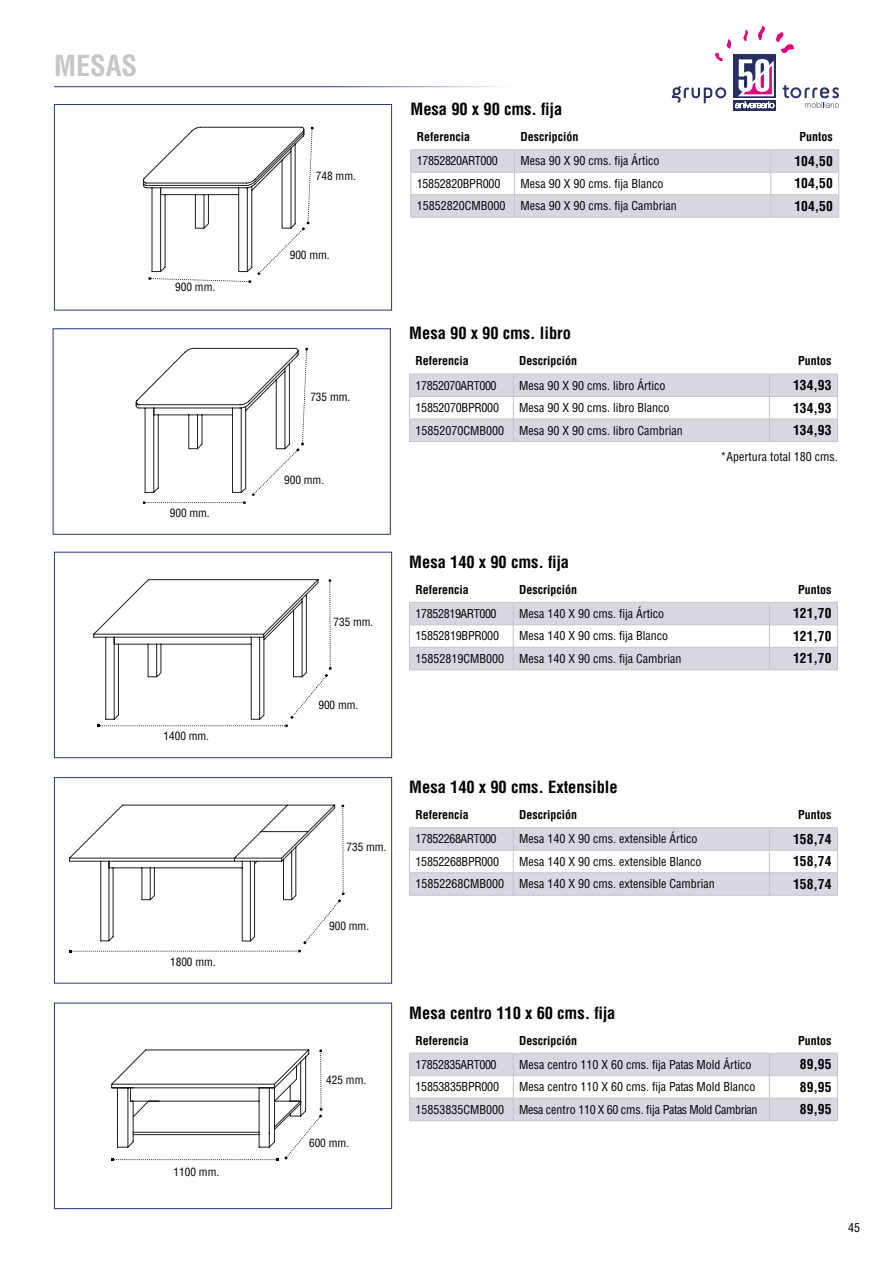
<style>
.page{position:relative;width:893px;height:1263px;background:#fff}
.page>*{position:absolute;margin:0;border:0;box-sizing:border-box;transform-origin:0 0}
.t1{font:700 condensed 28.35px "Helvetica LT Std";color:#c6c6c6}
.t2{font:700 condensed 16.5px "Helvetica LT Std";color:#000}
.t3{font:700 condensed 13.5px "Helvetica LT Std";color:#000}
.t4{font:condensed 12px "Helvetica LT Std";color:#000}
.t5{font:700 condensed 12px "Helvetica LT Std";color:#000}
.t6{font:condensed 12px "Helvetica LT Std";letter-spacing:-.03em;color:#000}
.t7{font:condensed 12px "Helvetica LT Std";letter-spacing:-.02em;color:#000}
.t8{font:condensed 11.25px "Helvetica LT Std";color:#000}
</style>
<div class="page">
<div style="left:54px;top:104px;width:338px;height:206px;border:1px solid #283583"></div>
<hr style="left:411px;top:149px;width:103px;height:1px;background:#c6c6c6">
<hr style="left:514px;top:149px;width:257px;height:1px;background:#c6c6c6">
<hr style="left:771px;top:149px;width:68px;height:1px;background:#c6c6c6">
<hr style="left:411px;top:217px;width:103px;height:1px;background:#c6c6c6">
<hr style="left:514px;top:217px;width:257px;height:1px;background:#c6c6c6">
<hr style="left:771px;top:217px;width:68px;height:1px;background:#c6c6c6">
<svg style="left:410px;top:150px;width:429px;height:67px"></svg>
<svg style="left:143px;top:127px;width:170px;height:156px"></svg>
<svg style="left:734px;top:108px;width:42px;height:2px"></svg>
<svg style="left:672px;top:26px;width:167px;height:82px"></svg>
<svg style="left:69px;top:804px;width:275px;height:140px"></svg>
<svg style="left:69px;top:950px;width:232px;height:2px"></svg>
<div style="left:54px;top:777px;width:338px;height:206px;border:1px solid #283583"></div>
<hr style="left:409px;top:827px;width:104px;height:1px;background:#c6c6c6">
<hr style="left:513px;top:827px;width:256px;height:1px;background:#c6c6c6">
<hr style="left:769px;top:827px;width:69px;height:1px;background:#c6c6c6">
<hr style="left:409px;top:895px;width:104px;height:1px;background:#c6c6c6">
<hr style="left:513px;top:895px;width:256px;height:1px;background:#c6c6c6">
<hr style="left:769px;top:895px;width:69px;height:1px;background:#c6c6c6">
<svg style="left:409px;top:828px;width:429px;height:67px"></svg>
<div style="left:53px;top:328px;width:338px;height:207px;border:1px solid #283583"></div>
<hr style="left:409px;top:441px;width:104px;height:1px;background:#c6c6c6">
<hr style="left:513px;top:441px;width:256px;height:1px;background:#c6c6c6">
<hr style="left:769px;top:441px;width:69px;height:1px;background:#c6c6c6">
<svg style="left:409px;top:374px;width:429px;height:67px"></svg>
<svg style="left:135px;top:348px;width:173px;height:156px"></svg>
<div style="left:54px;top:552px;width:338px;height:206px;border:1px solid #283583"></div>
<hr style="left:409px;top:670px;width:104px;height:1px;background:#c6c6c6">
<hr style="left:513px;top:670px;width:256px;height:1px;background:#c6c6c6">
<hr style="left:769px;top:670px;width:69px;height:1px;background:#c6c6c6">
<svg style="left:409px;top:602px;width:429px;height:68px"></svg>
<svg style="left:93px;top:579px;width:238px;height:148px"></svg>
<div style="left:54px;top:1003px;width:338px;height:206px;border:1px solid #283583"></div>
<svg style="left:409px;top:1053px;width:429px;height:68px"></svg>
<svg style="left:111px;top:1049px;width:211px;height:112px"></svg>
<hr style="left:54px;top:86px;width:785px;height:1px;background:#283583">
<h1 class="t1" style="left:54px;top:48px;width:85px">MESAS</h1>
<p class="t8" style="left:175px;top:280px;width:42px">900 mm.</p>
<p class="t8" style="left:170px;top:506px;width:42px">900 mm.</p>
<p class="t8" style="left:163px;top:729px;width:47px">1400 mm.</p>
<p class="t8" style="left:170px;top:954px;width:47px">1800 mm.</p>
<p class="t8" style="left:174px;top:1164px;width:47px">1100 mm.</p>
<p class="t8" style="left:316px;top:168px;width:42px">748 mm.</p>
<p class="t8" style="left:290px;top:248px;width:42px">900 mm.</p>
<p class="t8" style="left:310px;top:389px;width:42px">735 mm.</p>
<p class="t8" style="left:284px;top:473px;width:42px">900 mm.</p>
<p class="t8" style="left:333px;top:615px;width:42px">735 mm.</p>
<p class="t8" style="left:318px;top:697px;width:42px">900 mm.</p>
<h2 class="t2" style="left:411px;top:99px;width:153px">Mesa 90 x 90 cms. fija</h2>
<p class="t5" style="left:417px;top:129px;width:55px">Referencia</p>
<p class="t5" style="left:520px;top:129px;width:59px">Descripción</p>
<p class="t5" style="left:799px;top:129px;width:35px">Puntos</p>
<p class="t6" style="left:417px;top:153px;width:83px">17852820ART000</p>
<p class="t4" style="left:521px;top:153px;width:140px">Mesa 90 X 90 cms. fija Ártico</p>
<p class="t3" style="left:794px;top:152px;width:40px">104,50</p>
<p class="t7" style="left:417px;top:176px;width:85px">15852820BPR000</p>
<p class="t4" style="left:520px;top:176px;width:144px">Mesa 90 X 90 cms. fija Blanco</p>
<p class="t3" style="left:794px;top:175px;width:40px">104,50</p>
<p class="t4" style="left:417px;top:198px;width:90px">15852820CMB000</p>
<p class="t4" style="left:520px;top:198px;width:158px">Mesa 90 X 90 cms. fija Cambrian</p>
<p class="t3" style="left:794px;top:197px;width:40px">104,50</p>
<h2 class="t2" style="left:409px;top:323px;width:163px">Mesa 90 x 90 cms. libro</h2>
<p class="t5" style="left:415px;top:353px;width:55px">Referencia</p>
<p class="t5" style="left:519px;top:353px;width:59px">Descripción</p>
<p class="t5" style="left:798px;top:353px;width:35px">Puntos</p>
<p class="t6" style="left:415px;top:378px;width:83px">17852070ART000</p>
<p class="t4" style="left:519px;top:378px;width:148px">Mesa 90 X 90 cms. libro Ártico</p>
<p class="t3" style="left:793px;top:377px;width:40px">134,93</p>
<p class="t7" style="left:415px;top:400px;width:85px">15852070BPR000</p>
<p class="t4" style="left:519px;top:400px;width:152px">Mesa 90 X 90 cms. libro Blanco</p>
<p class="t3" style="left:793px;top:399px;width:40px">134,93</p>
<p class="t4" style="left:415px;top:423px;width:90px">15852070CMB000</p>
<p class="t4" style="left:519px;top:423px;width:165px">Mesa 90 X 90 cms. libro Cambrian</p>
<p class="t3" style="left:793px;top:422px;width:40px">134,93</p>
<h2 class="t2" style="left:409px;top:551px;width:161px">Mesa 140 x 90 cms. fija</h2>
<p class="t4" style="left:720px;top:449px;width:119px">*Apertura total 180 cms.</p>
<p class="t5" style="left:415px;top:582px;width:55px">Referencia</p>
<p class="t5" style="left:519px;top:582px;width:59px">Descripción</p>
<p class="t5" style="left:798px;top:582px;width:35px">Puntos</p>
<p class="t6" style="left:415px;top:606px;width:83px">17852819ART000</p>
<p class="t4" style="left:519px;top:606px;width:146px">Mesa 140 X 90 cms. fija Ártico</p>
<p class="t3" style="left:793px;top:605px;width:40px">121,70</p>
<p class="t7" style="left:415px;top:628px;width:85px">15852819BPR000</p>
<p class="t4" style="left:519px;top:628px;width:150px">Mesa 140 X 90 cms. fija Blanco</p>
<p class="t3" style="left:793px;top:627px;width:40px">121,70</p>
<p class="t4" style="left:415px;top:651px;width:90px">15852819CMB000</p>
<p class="t4" style="left:519px;top:651px;width:164px">Mesa 140 X 90 cms. fija Cambrian</p>
<p class="t3" style="left:793px;top:650px;width:40px">121,70</p>
<p class="t8" style="left:346px;top:840px;width:42px">735 mm.</p>
<p class="t8" style="left:329px;top:919px;width:42px">900 mm.</p>
<h2 class="t2" style="left:409px;top:777px;width:210px">Mesa 140 x 90 cms. Extensible</h2>
<p class="t5" style="left:415px;top:807px;width:55px">Referencia</p>
<p class="t5" style="left:519px;top:807px;width:59px">Descripción</p>
<p class="t5" style="left:798px;top:807px;width:35px">Puntos</p>
<p class="t6" style="left:415px;top:831px;width:83px">17852268ART000</p>
<p class="t4" style="left:519px;top:831px;width:180px">Mesa 140 X 90 cms. extensible Ártico</p>
<p class="t3" style="left:793px;top:830px;width:40px">158,74</p>
<p class="t7" style="left:415px;top:854px;width:85px">15852268BPR000</p>
<p class="t4" style="left:519px;top:854px;width:184px">Mesa 140 X 90 cms. extensible Blanco</p>
<p class="t3" style="left:793px;top:853px;width:40px">158,74</p>
<p class="t4" style="left:415px;top:876px;width:90px">15852268CMB000</p>
<p class="t4" style="left:519px;top:876px;width:197px">Mesa 140 X 90 cms. extensible Cambrian</p>
<p class="t3" style="left:793px;top:875px;width:40px">158,74</p>
<p class="t8" style="left:326px;top:1073px;width:42px">425 mm.</p>
<p class="t8" style="left:309px;top:1136px;width:42px">600 mm.</p>
<h2 class="t2" style="left:409px;top:1002px;width:208px">Mesa centro 110 x 60 cms. fija</h2>
<p class="t5" style="left:415px;top:1033px;width:55px">Referencia</p>
<p class="t5" style="left:519px;top:1033px;width:59px">Descripción</p>
<p class="t5" style="left:798px;top:1033px;width:35px">Puntos</p>
<p class="t6" style="left:415px;top:1057px;width:83px">17852835ART000</p>
<p class="t4" style="left:519px;top:1057px;width:234px">Mesa centro 110 X 60 cms. fija Patas Mold Ártico</p>
<p class="t3" style="left:800px;top:1056px;width:33px">89,95</p>
<p class="t7" style="left:415px;top:1079px;width:85px">15853835BPR000</p>
<p class="t4" style="left:519px;top:1079px;width:238px">Mesa centro 110 X 60 cms. fija Patas Mold Blanco</p>
<p class="t3" style="left:800px;top:1078px;width:33px">89,95</p>
<p class="t4" style="left:415px;top:1102px;width:90px">15853835CMB000</p>
<p class="t6" style="left:519px;top:1102px;width:240px">Mesa centro 110 X 60 cms. fija Patas Mold Cambrian</p>
<p class="t3" style="left:800px;top:1101px;width:33px">89,95</p>
<p class="t4" style="left:848px;top:1220px;width:13px">45</p>
</div>
